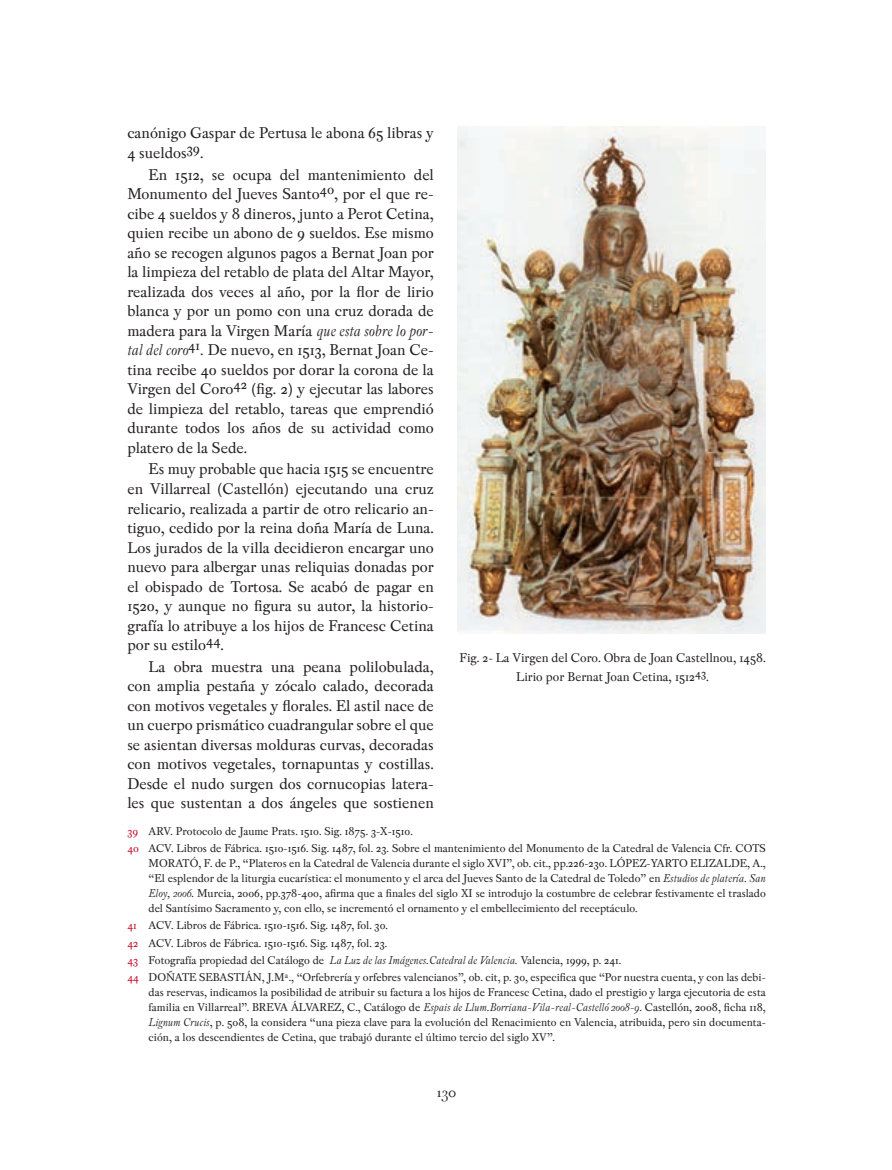
<style>
.page{position:relative;width:892px;height:1170px;background:#fff}
.page>*{position:absolute;margin:0;border:0;box-sizing:border-box;transform-origin:0 0}
.t1{font:18px "Peleguer";color:#231f20}
.t2{font:16.5px/19.5px "Pradell";color:#231f20;text-align:justify}
.t3{font:13.5px/18.6px "Pradell";color:#231f20;text-align:center}
.t4{font:12px/15px "Pradell";color:#231f20}
.s1{font-style:italic}
.s2{color:#c3102f}
</style>
<div class="page">
<img style="left:457px;top:126px;width:308px;height:507px">
<h2 class="t2" style="left:127px;top:123px;width:308px">canónigo Gaspar de Pertusa le abona 65 libras y<br>4 sueldos<sup>39</sup>.</h2>
<p class="t2" style="left:127px;top:165px;width:308px;text-indent:21px">En 1512, se ocupa del mantenimiento del Monumento del Jueves Santo<sup>40</sup>, por el que re&shy;cibe 4 sueldos y 8 dineros, junto a Perot Cetina, quien recibe un abono de 9 sueldos. Ese mismo año se recogen algunos pagos a Bernat Joan por la limpieza del retablo de plata del Altar Mayor, realizada dos veces al año, por la flor de lirio blanca y por un pomo con una cruz dorada de madera para la Virgen María <span class="s1">que esta sobre lo por&shy;tal del coro</span><sup>41</sup><span class="s1">.</span> De nuevo, en 1513, Bernat Joan Ce&shy;tina recibe 40 sueldos por dorar la corona de la Virgen del Coro<sup>42</sup> (fig. 2) y ejecutar las labores de limpieza del retablo, tareas que emprendió durante todos los años de su actividad como platero de la Sede.</p>
<p class="t2" style="left:127px;top:459px;width:308px;text-indent:21px">Es muy probable que hacia 1515 se encuentre en Villarreal (Castellón) ejecutando una cruz relicario, realizada a partir de otro relicario an&shy;tiguo, cedido por la reina doña María de Luna.<br>Los jurados de la villa decidieron encargar uno nuevo para albergar unas reliquias donadas por el obispado de Tortosa. Se acabó de pagar en 1520, y aunque no figura su autor, la historio&shy;grafía lo atribuye a los hijos de Francesc Cetina por su estilo<sup>44</sup>.</p>
<p class="t2" style="left:127px;top:656px;width:308px;text-indent:21px">La obra muestra una peana polilobulada, con amplia pestaña y zócalo calado, decorada con motivos vegetales y florales. El astil nace de un cuerpo prismático cuadrangular sobre el que se asientan diversas molduras curvas, decoradas con motivos vegetales, tornapuntas y costillas.<br>Desde el nudo surgen dos cornucopias latera&shy;les que sustentan a dos ángeles que sostienen</p>
<p class="t3" style="left:459px;top:648px;width:308px">Fig. 2- La Virgen del Coro. Obra de Joan Castellnou, 1458.<br>Lirio por Bernat Joan Cetina, 1512<sup>43</sup>.</p>
<p class="t4" style="left:127px;top:822px;width:639px;line-height:17.1px"><span class="s2">39</span> ARV. Protocolo de Jaume Prats. 1510. Sig. 1875. 3-X-1510.<br><span class="s2">40</span> ACV. Libros de Fábrica. 1510-1516. Sig. 1487, fol. 23. Sobre el mantenimiento del Monumento de la Catedral de Valencia Cfr. COTS</p>
<p class="t4" style="left:148px;top:855px;width:618px;text-align:justify">MORATÓ, F. de P., “Plateros en la Catedral de Valencia durante el siglo XVI”, ob. cit., pp.226-230. LÓPEZ-YARTO ELIZALDE, A., “El esplendor de la liturgia eucarística: el monumento y el arca del Jueves Santo de la Catedral de Toledo” en <span class="s1">Estudios de platería. San Eloy, 2006</span>. Murcia, 2006, pp.378-400, afirma que a finales del siglo XI se introdujo la costumbre de celebrar festivamente el traslado del Santísimo Sacramento y, con ello, se incrementó el ornamento y el embellecimiento del receptáculo.</p>
<p class="t4" style="left:127px;top:916px;width:639px;line-height:17.1px"><span class="s2">41</span> ACV. Libros de Fábrica. 1510-1516. Sig. 1487, fol. 30.<br><span class="s2">42</span> ACV. Libros de Fábrica. 1510-1516. Sig. 1487, fol. 23.<br><span class="s2">43</span> Fotografía propiedad del Catálogo de <span class="s1">La Luz de las Imágenes.Catedral de Valencia.</span> Valencia, 1999, p. 241.<br><span class="s2">44</span> DOÑATE SEBASTIÁN, J.Mª., “Orfebrería y orfebres valencianos”, ob. cit, p. 30, especifica que “Por nuestra cuenta, y con las debi-</p>
<p class="t4" style="left:148px;top:984px;width:618px;text-align:justify">das reservas, indicamos la posibilidad de atribuir su factura a los hijos de Francesc Cetina, dado el prestigio y larga ejecutoria de esta familia en Villarreal”. BREVA ÁLVAREZ, C., Catálogo de <span class="s1">Espais de Llum.Borriana-Vila-real-Castelló 2008-9.</span> Castellón, 2008, ficha 118, <span class="s1">Lignum Crucis</span>, p. 508, la considera “una pieza clave para la evolución del Renacimiento en Valencia, atribuida, pero sin documenta&shy;ción, a los descendientes de Cetina, que trabajó durante el último tercio del siglo XV”.</p>
<h1 class="t1" style="left:437px;top:1081px;width:20px">130</h1>
</div>
